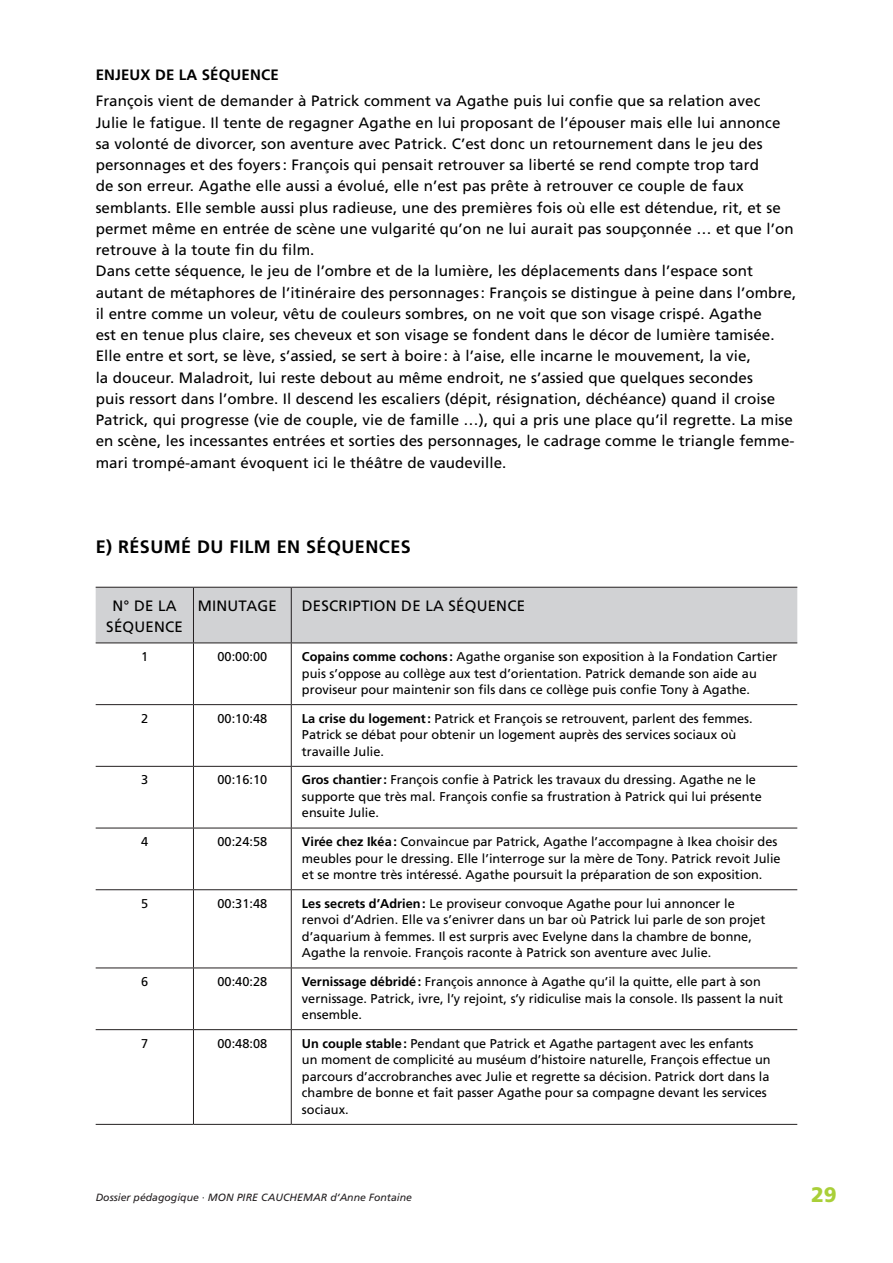
<style>
.page{position:relative;width:893px;height:1263px;background:#fff}
.page>*{position:absolute;margin:0;border:0;box-sizing:border-box;transform-origin:0 0}
.t1{font:900 21px "Frutiger LT Pro";color:#a9cf38}
.t2{font:700 18px "Frutiger LT Pro";letter-spacing:.025em;color:#000}
.t3{font:15px/21.3px "Frutiger LT Pro";letter-spacing:.005em;color:#000}
.t4{font:700 15px "Frutiger LT Pro";letter-spacing:.01em;color:#000}
.t5{font:12.75px/16.5px "Frutiger LT Pro";color:#000}
.t6{font:italic 10.5px "Frutiger LT Pro";color:#231f20}
.s1{font-weight:700}
</style>
<div class="page">
<div style="left:96px;top:588px;width:701px;height:54px;background:#d1d2d4"></div>
<hr style="left:193px;top:588px;width:1px;height:54px;background:#231f20">
<hr style="left:291px;top:588px;width:1px;height:54px;background:#231f20">
<hr style="left:193px;top:643px;width:1px;height:61px;background:#231f20">
<hr style="left:291px;top:643px;width:1px;height:61px;background:#231f20">
<hr style="left:193px;top:705px;width:1px;height:61px;background:#231f20">
<hr style="left:291px;top:705px;width:1px;height:61px;background:#231f20">
<hr style="left:193px;top:767px;width:1px;height:61px;background:#231f20">
<hr style="left:291px;top:767px;width:1px;height:61px;background:#231f20">
<hr style="left:193px;top:828px;width:1px;height:61px;background:#231f20">
<hr style="left:291px;top:828px;width:1px;height:61px;background:#231f20">
<hr style="left:193px;top:890px;width:1px;height:77px;background:#231f20">
<hr style="left:291px;top:890px;width:1px;height:77px;background:#231f20">
<hr style="left:193px;top:968px;width:1px;height:61px;background:#231f20">
<hr style="left:291px;top:968px;width:1px;height:61px;background:#231f20">
<hr style="left:193px;top:1030px;width:1px;height:94px;background:#231f20">
<hr style="left:291px;top:1030px;width:1px;height:94px;background:#231f20">
<hr style="left:96px;top:587px;width:97px;height:1px;background:#231f20">
<hr style="left:193px;top:587px;width:98px;height:1px;background:#231f20">
<hr style="left:291px;top:587px;width:506px;height:1px;background:#231f20">
<hr style="left:96px;top:642px;width:97px;height:1px;background:#231f20">
<hr style="left:193px;top:642px;width:98px;height:1px;background:#231f20">
<hr style="left:291px;top:642px;width:506px;height:1px;background:#231f20">
<hr style="left:96px;top:704px;width:97px;height:1px;background:#231f20">
<hr style="left:193px;top:704px;width:98px;height:1px;background:#231f20">
<hr style="left:291px;top:704px;width:506px;height:1px;background:#231f20">
<hr style="left:96px;top:766px;width:97px;height:1px;background:#231f20">
<hr style="left:193px;top:766px;width:98px;height:1px;background:#231f20">
<hr style="left:291px;top:766px;width:506px;height:1px;background:#231f20">
<hr style="left:96px;top:828px;width:97px;height:1px;background:#231f20">
<hr style="left:193px;top:828px;width:98px;height:1px;background:#231f20">
<hr style="left:291px;top:828px;width:506px;height:1px;background:#231f20">
<hr style="left:96px;top:889px;width:97px;height:1px;background:#231f20">
<hr style="left:193px;top:889px;width:98px;height:1px;background:#231f20">
<hr style="left:291px;top:889px;width:506px;height:1px;background:#231f20">
<hr style="left:96px;top:967px;width:97px;height:1px;background:#231f20">
<hr style="left:193px;top:967px;width:98px;height:1px;background:#231f20">
<hr style="left:291px;top:967px;width:506px;height:1px;background:#231f20">
<hr style="left:96px;top:1029px;width:97px;height:1px;background:#231f20">
<hr style="left:193px;top:1029px;width:98px;height:1px;background:#231f20">
<hr style="left:291px;top:1029px;width:506px;height:1px;background:#231f20">
<hr style="left:96px;top:1124px;width:97px;height:1px;background:#231f20">
<hr style="left:193px;top:1124px;width:98px;height:1px;background:#231f20">
<hr style="left:291px;top:1124px;width:506px;height:1px;background:#231f20">
<p class="t4" style="left:96px;top:66px;width:126px">Enjeux de la séqu</p>
<p class="t4" style="left:242px;top:66px;width:39px">ence</p>
<p class="t3" style="left:96px;top:91px;width:702px">François vient de demander à Patrick comment va Agathe puis lui confie que sa relation avec Julie le fatigue. Il tente de regagner Agathe en lui proposant de l’épouser mais elle lui annonce sa volonté de divorcer, son aventure avec Patrick. C’est donc un retournement dans le jeu des personnages et des foyers: François qui pensait retrouver sa liberté se rend compte trop tard<br>de son erreur. Agathe elle aussi a évolué, elle n’est pas prête à retrouver ce couple de faux semblants. Elle semble aussi plus radieuse, une des premières fois où elle est détendue, rit, et se permet même en entrée de scène une vulgarité qu’on ne lui aurait pas soupçonnée … et que l’on retrouve à la toute fin du film.<br>Dans cette séquence, le jeu de l’ombre et de la lumière, les déplacements dans l’espace sont autant de métaphores de l’itinéraire des personnages: François se distingue à peine dans l’ombre, il entre comme un voleur, vêtu de couleurs sombres, on ne voit que son visage crispé. Agathe<br>est en tenue plus claire, ses cheveux et son visage se fondent dans le décor de lumière tamisée.<br>Elle entre et sort, se lève, s’assied, se sert à boire: à l’aise, elle incarne le mouvement, la vie,<br>la douceur. Maladroit, lui reste debout au même endroit, ne s’assied que quelques secondes<br>puis ressort dans l’ombre. Il descend les escaliers (dépit, résignation, déchéance) quand il croise Patrick, qui progresse (vie de couple, vie de famille …), qui a pris une place qu’il regrette. La mise en scène, les incessantes entrées et sorties des personnages, le cadrage comme le triangle femme&shy;mari trompé-amant évoquent ici le théâtre de vaudeville.</p>
<h2 class="t2" style="left:96px;top:536px;width:69px">E) Résumé</h2>
<h2 class="t2" style="left:197px;top:536px;width:133px">du film en séqu</h2>
<h2 class="t2" style="left:355px;top:536px;width:57px">ences</h2>
<p class="t3" style="left:106px;top:596px;width:62px;text-indent:6px">N° de la séq</p>
<p class="t3" style="left:134px;top:616px;width:21px">uence</p>
<p class="t3" style="left:198px;top:595px;width:52px">Minutage</p>
<p class="t3" style="left:302px;top:595px;width:21px">Description</p>
<p class="t3" style="left:401px;top:595px;width:58px">delaséq</p>
<p class="t3" style="left:477px;top:595px;width:21px">uence</p>
<p class="t5" style="left:141px;top:648px;width:9px">1</p>
<p class="t5" style="left:218px;top:648px;width:51px">00:00:00</p>
<p class="t5" style="left:302px;top:648px;width:477px"><span class="s1">Copains comme cochons :</span> Agathe organise son exposition à la Fondation Cartier puis s’oppose au collège aux test d’orientation. Patrick demande son aide au proviseur pour maintenir son fils dans ce collège puis confie Tony à Agathe.</p>
<p class="t5" style="left:141px;top:710px;width:9px">2</p>
<p class="t5" style="left:218px;top:710px;width:51px">00:10:48</p>
<p class="t5" style="left:302px;top:710px;width:452px"><span class="s1">La crise du logement:</span> Patrick et François se retrouvent, parlent des femmes.<br>Patrick se débat pour obtenir un logement auprès des services sociaux où travaille Julie.</p>
<p class="t5" style="left:141px;top:772px;width:9px">3</p>
<p class="t5" style="left:218px;top:772px;width:51px">00:16:10</p>
<p class="t5" style="left:302px;top:772px;width:461px"><span class="s1">Gros chantier:</span> François confie à Patrick les travaux du dressing. Agathe ne le supporte que très mal. François confie sa frustration à Patrick qui lui présente ensuite Julie.</p>
<p class="t5" style="left:141px;top:833px;width:9px">4</p>
<p class="t5" style="left:218px;top:833px;width:51px">00:24:58</p>
<p class="t5" style="left:302px;top:833px;width:480px"><span class="s1">Virée chez Ikéa:</span> Convaincue par Patrick, Agathe l’accompagne à Ikea choisir des meubles pour le dressing. Elle l’interroge sur la mère de Tony. Patrick revoit Julie et se montre très intéressé. Agathe poursuit la préparation de son exposition.</p>
<p class="t5" style="left:141px;top:895px;width:9px">5</p>
<p class="t5" style="left:218px;top:895px;width:51px">00:31:48</p>
<p class="t5" style="left:302px;top:895px;width:465px"><span class="s1">Les secrets d’Adrien:</span> Le proviseur convoque Agathe pour lui annoncer le renvoi d’Adrien. Elle va s’enivrer dans un bar où Patrick lui parle de son projet d’aquarium à femmes. Il est surpris avec Evelyne dans la chambre de bonne, Agathe la renvoie. François raconte à Patrick son aventure avec Julie.</p>
<p class="t5" style="left:141px;top:973px;width:9px">6</p>
<p class="t5" style="left:218px;top:973px;width:51px">00:40:28</p>
<p class="t5" style="left:302px;top:973px;width:483px"><span class="s1">Vernissage débridé:</span> François annonce à Agathe qu’il la quitte, elle part à son vernissage. Patrick, ivre, l’y rejoint, s’y ridiculise mais la console. Ils passent la nuit ensemble.</p>
<p class="t5" style="left:141px;top:1035px;width:9px">7</p>
<p class="t5" style="left:218px;top:1035px;width:51px">00:48:08</p>
<p class="t5" style="left:302px;top:1035px;width:470px"><span class="s1">Un couple stable:</span> Pendant que Patrick et Agathe partagent avec les enfants un moment de complicité au muséum d’histoire naturelle, François effectue un parcours d’accrobranches avec Julie et regrette sa décision. Patrick dort dans la chambre de bonne et fait passer Agathe pour sa compagne devant les services sociaux.</p>
<p class="t6" style="left:96px;top:1191px;width:318px">Dossier pédagogique · MON PIRE CAUCHEMAR d‘Anne Fontaine</p>
<h1 class="t1" style="left:811px;top:1182px;width:27px">29</h1>
</div>
